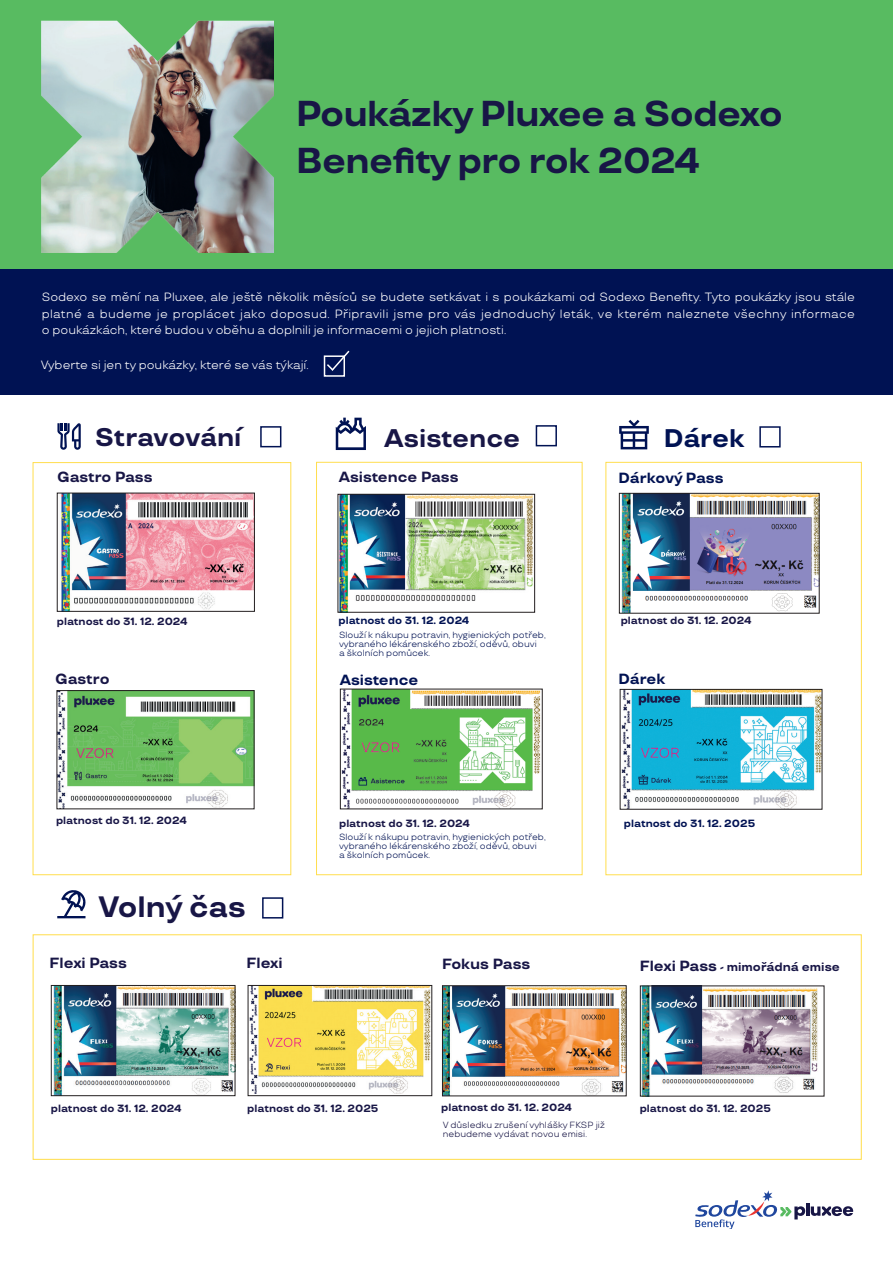
<style>
.page{position:relative;width:893px;height:1263px;background:#fff}
.page>*{position:absolute;margin:0;border:0;box-sizing:border-box;transform-origin:0 0}
.t1{font:700 36px/46.5px "TT Travels";letter-spacing:-.02em;color:#181646}
.t2{font:700 29.4px "TT Travels";color:#181646}
.t3{font:700 25.5px "TT Travels";color:#181646}
.t4{font:700 25.5px "TT Travels";letter-spacing:-.01em;color:#001253}
.t5{font:700 14.7px "TT Travels";color:#181646}
.t6{font:700 14.7px "TT Travels";color:#001253}
.t7{font:12px/16.5px "TT Travels";color:#fff;text-align:justify}
.t8{font:700 12px "TT Travels";color:#181646}
.t9{font:700 10.5px "TT Travels";color:#181646}
.t10{font:700 10.5px "TT Travels";color:#001253}
.t11{font:9px/9px "TT Travels";color:#001253}
.t12{font:9px/9px "TT Travels";color:#181646}
.s1{font-size:14.7px}
</style>
<div class="page">
<div style="left:0;top:0;width:893px;height:269px;background:#58bb61"></div>
<div style="left:0;top:269px;width:893px;height:126px;background:#001253"></div>
<hr style="left:806px;top:1203px;width:4px;height:13px;background:#181646">
<svg style="left:811px;top:1206px;width:42px;height:10px"></svg>
<svg style="left:695px;top:1190px;width:110px;height:39px"></svg>
<img style="left:41px;top:20px;width:233px;height:233px">
<div style="left:33px;top:462px;width:258px;height:413px;border:1px solid #ffde4e"></div>
<img style="left:60px;top:495px;width:193px;height:114px">
<div style="left:57px;top:493px;width:198px;height:118px;border:1px solid #231f20"></div>
<svg style="left:57px;top:423px;width:24px;height:27px"></svg>
<img style="left:59px;top:692px;width:193px;height:115px">
<div style="left:57px;top:690px;width:197px;height:119px;border:1px solid #231f20"></div>
<img style="left:340px;top:496px;width:193px;height:114px">
<div style="left:338px;top:494px;width:197px;height:118px;border:1px solid #231f20"></div>
<svg style="left:336px;top:418px;width:30px;height:32px"></svg>
<div style="left:260px;top:426px;width:21px;height:21px;border:2px solid #001253"></div>
<div style="left:536px;top:425px;width:21px;height:21px;border:2px solid #001253"></div>
<img style="left:622px;top:691px;width:198px;height:116px">
<div style="left:620px;top:689px;width:202px;height:120px;border:1px solid #231f20"></div>
<img style="left:622px;top:495px;width:195px;height:116px">
<div style="left:619px;top:493px;width:200px;height:120px;border:1px solid #231f20"></div>
<svg style="left:619px;top:420px;width:30px;height:29px"></svg>
<div style="left:33px;top:934px;width:829px;height:226px;border:1px solid #ffde4e"></div>
<img style="left:53px;top:987px;width:180px;height:107px">
<div style="left:51px;top:985px;width:184px;height:111px;border:1px solid #231f20"></div>
<img style="left:444px;top:987px;width:180px;height:107px">
<div style="left:442px;top:985px;width:184px;height:111px;border:1px solid #231f20"></div>
<img style="left:642px;top:988px;width:176px;height:106px">
<div style="left:640px;top:986px;width:184px;height:110px;border:1px solid #231f20"></div>
<img style="left:250px;top:987px;width:180px;height:106px">
<div style="left:248px;top:985px;width:184px;height:111px;border:1px solid #231f20"></div>
<svg style="left:57px;top:890px;width:28px;height:28px"></svg>
<div style="left:759px;top:426px;width:22px;height:21px;border:2px solid #001253"></div>
<div style="left:316px;top:462px;width:267px;height:413px;border:1px solid #ffde4e"></div>
<div style="left:605px;top:462px;width:257px;height:413px;border:1px solid #ffde4e"></div>
<div style="left:262px;top:897px;width:21px;height:21px;border:2px solid #001253"></div>
<div style="left:324px;top:355px;width:21px;height:22px;border:2px solid #fff"></div>
<svg style="left:325px;top:350px;width:25px;height:22px"></svg>
<img style="left:342px;top:691px;width:198px;height:116px">
<h1 class="t1" style="left:296px;top:91px;width:488px">Poukázky Pluxee a Sodexo<br>Benefity pro rok 2024</h1>
<p class="t7" style="left:42px;top:289px;width:815px">Sodexo se mění na Pluxee, ale ještě několik měsíců se budete setkávat i s poukázkami od Sodexo Benefity. Tyto poukázky jsou stále platné a budeme je proplácet jako doposud. Připravili jsme pro vás jednoduchý leták, ve kterém naleznete všechny informace o poukázkách, které budou v oběhu a doplnili je informacemi o jejich platnosti.</p>
<p class="t7" style="left:41px;top:357px;width:269px">Vyberte si jen ty poukázky, které se vás týkají.</p>
<h3 class="t3" style="left:95px;top:422px;width:148px">Stravování</h3>
<h3 class="t3" style="left:384px;top:422px;width:137px">Asistence</h3>
<h3 class="t4" style="left:664px;top:422px;width:82px">Dárek</h3>
<p class="t5" style="left:57px;top:468px;width:97px">Gastro Pass</p>
<p class="t5" style="left:339px;top:468px;width:121px">Asistence Pass</p>
<p class="t6" style="left:619px;top:469px;width:106px">Dárkový Pass</p>
<p class="t9" style="left:57px;top:615px;width:132px">platnost do 31. 12. 2024</p>
<p class="t10" style="left:338px;top:614px;width:132px">platnost do 31. 12. 2024</p>
<p class="t9" style="left:621px;top:614px;width:132px">platnost do 31. 12. 2024</p>
<p class="t11" style="left:339px;top:630px;width:208px">Slouží k nákupu potravin, hygienických potřeb, vybraného lékárenského zboží, oděvů, obuvi<br>a školních pomůcek.</p>
<p class="t5" style="left:55px;top:670px;width:56px">Gastro</p>
<p class="t6" style="left:340px;top:671px;width:80px">Asistence</p>
<p class="t6" style="left:619px;top:670px;width:48px">Dárek</p>
<p class="t9" style="left:56px;top:814px;width:132px">platnost do 31. 12. 2024</p>
<p class="t9" style="left:339px;top:817px;width:132px">platnost do 31. 12. 2024</p>
<p class="t10" style="left:624px;top:817px;width:133px">platnost do 31. 12. 2025</p>
<p class="t11" style="left:339px;top:833px;width:208px">Slouží k nákupu potravin, hygienických potřeb, vybraného lékárenského zboží, oděvů, obuvi<br>a školních pomůcek.</p>
<h2 class="t2" style="left:98px;top:889px;width:149px">Volný čas</h2>
<p class="t5" style="left:50px;top:954px;width:79px">Flexi Pass</p>
<p class="t5" style="left:247px;top:954px;width:38px">Flexi</p>
<p class="t5" style="left:442px;top:955px;width:90px">Fokus Pass</p>
<p class="t8" style="left:640px;top:959px;width:202px"><span class="s1">Flexi Pass</span> - mimořádná emise</p>
<p class="t9" style="left:51px;top:1102px;width:132px">platnost do 31. 12. 2024</p>
<p class="t9" style="left:441px;top:1101px;width:132px">platnost do 31. 12. 2024</p>
<p class="t9" style="left:247px;top:1101px;width:133px">platnost do 31. 12. 2025</p>
<p class="t12" style="left:443px;top:1120px;width:164px">V důsledku zrušení vyhlášky FKSP již nebudeme vydávat novou emisi.</p>
<p class="t9" style="left:640px;top:1102px;width:133px">platnost do 31. 12. 2025</p>
</div>
